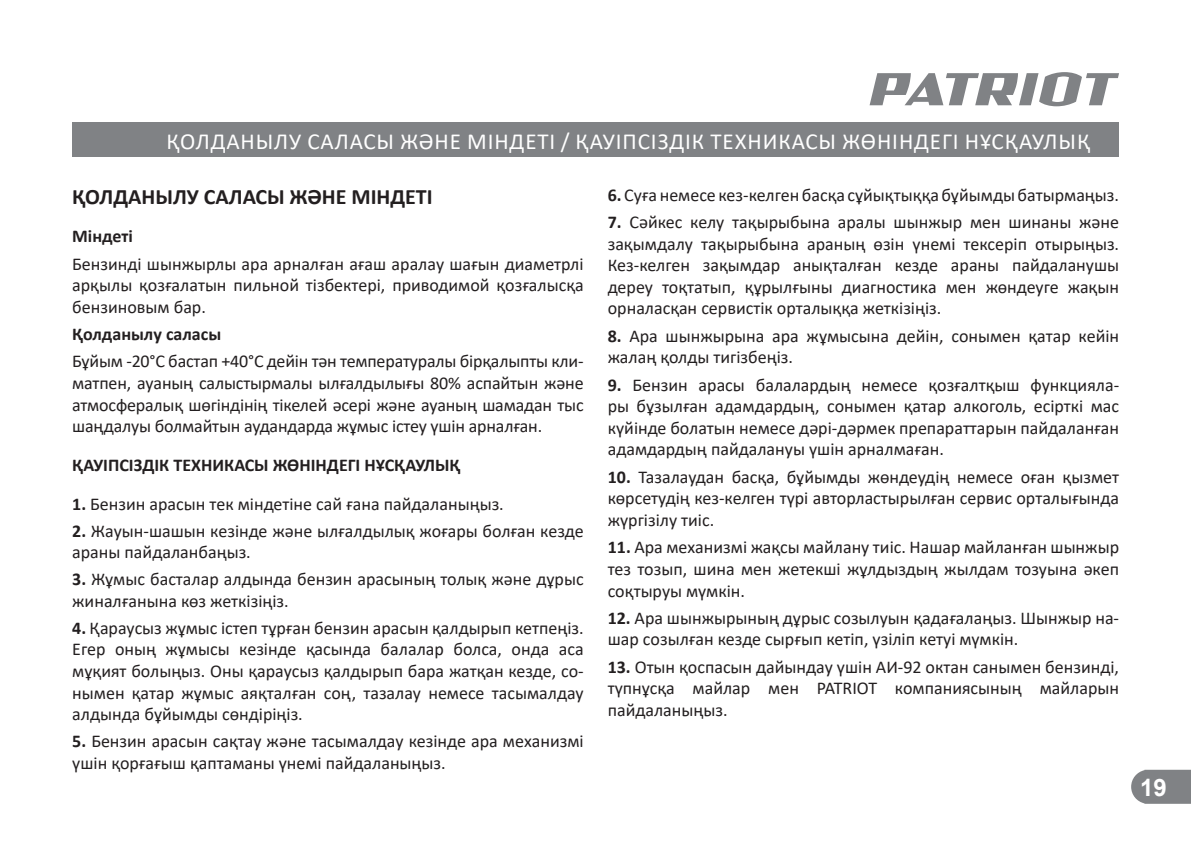
<style>
.page{position:relative;width:1191px;height:842px;background:#fff}
.page>*{position:absolute;margin:0;border:0;box-sizing:border-box;transform-origin:0 0}
.t1{font:700 24px "Arial";color:#fff}
.t2{font:23px "Calibri";letter-spacing:.04em;color:#fff}
.t3{font:700 22px "Calibri";color:#231f20}
.t4{font:18px/21.6px "Calibri";color:#231f20;text-align:justify}
.t5{font:700 18px "Calibri";color:#231f20}
.s1{font-weight:700}
</style>
<div class="page">
<svg style="left:1131px;top:769px;width:60px;height:34px"></svg>
<svg style="left:869px;top:72px;width:250px;height:34px"></svg>
<div style="left:72px;top:123px;width:1047px;height:34px;background:#808285"></div>
<p class="t2" style="left:166px;top:125px;width:925px">ҚОЛДАНЫЛУ САЛАСЫ ЖӘНЕ МІНДЕТІ / ҚАУІПСІЗДІК ТЕХНИКАСЫ ЖӨНІНДЕГІ НҰСҚАУЛЫҚ</p>
<p class="t3" style="left:72px;top:181px;width:362px">ҚОЛДАНЫЛУ САЛАСЫ ЖӘНЕ МІНДЕТІ</p>
<p class="t5" style="left:72px;top:224px;width:62px">Міндеті</p>
<p class="t4" style="left:72px;top:252px;width:513px">Бензинді шынжырлы ара арналған ағаш аралау шағын диаметрлі арқылы қозғалатын пильной тізбектері, приводимой қозғалысқа бензиновым бар.</p>
<p class="t5" style="left:72px;top:321px;width:150px">Қолданылу саласы</p>
<p class="t4" style="left:72px;top:350px;width:513px">Бұйым -20°С бастап +40°С дейін тән температуралы бірқалыпты кли&shy;матпен, ауаның салыстырмалы ылғалдылығы 80% аспайтын және атмосфералық шөгіндінің тікелей әсері және ауаның шамадан тыс шаңдалуы болмайтын аудандарда жұмыс істеу үшін арналған.</p>
<p class="t5" style="left:72px;top:452px;width:390px">ҚАУІПСІЗДІК ТЕХНИКАСЫ ЖӨНІНДЕГІ НҰСҚАУЛЫҚ</p>
<p class="t4" style="left:72px;top:492px;width:433px"><span class="s1">1.</span> Бензин арасын тек міндетіне сай ғана пайдаланыңыз.</p>
<p class="t4" style="left:72px;top:519px;width:513px"><span class="s1">2.</span> Жауын-шашын кезінде және ылғалдылық жоғары болған кезде араны пайдаланбаңыз.</p>
<p class="t4" style="left:72px;top:568px;width:513px"><span class="s1">3.</span> Жұмыс басталар алдында бензин арасының толық және дұрыс жиналғанына көз жеткізіңіз.</p>
<p class="t4" style="left:72px;top:616px;width:513px"><span class="s1">4.</span> Қараусыз жұмыс істеп тұрған бензин арасын қалдырып кетпеңіз.<br>Егер оның жұмысы кезінде қасында балалар болса, онда аса мұқият болыңыз. Оны қараусыз қалдырып бара жатқан кезде, со&shy;нымен қатар жұмыс аяқталған соң, тазалау немесе тасымалдау алдында бұйымды сөндіріңіз.</p>
<p class="t4" style="left:72px;top:730px;width:513px"><span class="s1">5.</span> Бензин арасын сақтау және тасымалдау кезінде ара механизмі үшін қорғағыш қаптаманы үнемі пайдаланыңыз.</p>
<p class="t4" style="left:608px;top:183px;width:513px"><span class="s1">6.</span> Суға немесе кез-келген басқа сұйықтыққа бұйымдыбатырмаңыз.</p>
<p class="t4" style="left:608px;top:211px;width:513px"><span class="s1">7.</span> Сәйкес келу тақырыбына аралы шынжыр мен шинаны және зақымдалу тақырыбына араның өзін үнемі тексеріп отырыңыз.<br>Кез-келген зақымдар анықталған кезде араны пайдаланушы дереу тоқтатып, құрылғыны диагностика мен жөндеуге жақын орналасқан сервистік орталыққа жеткізіңіз.</p>
<p class="t4" style="left:608px;top:324px;width:513px"><span class="s1">8.</span> Ара шынжырына ара жұмысына дейін, сонымен қатар кейін жалаң қолды тигізбеңіз.</p>
<p class="t4" style="left:608px;top:373px;width:513px"><span class="s1">9.</span> Бензин арасы балалардың немесе қозғалтқыш функцияла&shy;ры бұзылған адамдардың, сонымен қатар алкоголь, есірткі мас күйінде болатын немесе дәрі-дәрмек препараттарын пайдаланған адамдардың пайдалануы үшін арналмаған.</p>
<p class="t4" style="left:608px;top:465px;width:513px"><span class="s1">10.</span> Тазалаудан басқа, бұйымды жөндеудің немесе оған қызмет көрсетудің кез-келген түрі авторластырылған сервис орталығында жүргізілу тиіс.</p>
<p class="t4" style="left:608px;top:536px;width:513px"><span class="s1">11.</span> Ара механизмі жақсы майлану тиіс. Нашар майланған шынжыр тез тозып, шина мен жетекші жұлдыздың жылдам тозуына әкеп соқтыруы мүмкін.</p>
<p class="t4" style="left:608px;top:606px;width:513px"><span class="s1">12.</span> Ара шынжырының дұрыс созылуын қадағалаңыз. Шынжыр на&shy;шар созылған кезде сырғып кетіп, үзіліп кетуі мүмкін.</p>
<p class="t4" style="left:608px;top:655px;width:513px"><span class="s1">13.</span> Отын қоспасын дайындау үшін АИ-92 октан санымен бензинді, түпнұсқа майлар мен PATRIOT компаниясының майларын пайдаланыңыз.</p>
<h1 class="t1" style="left:1140px;top:770px;width:28px">19</h1>
</div>
